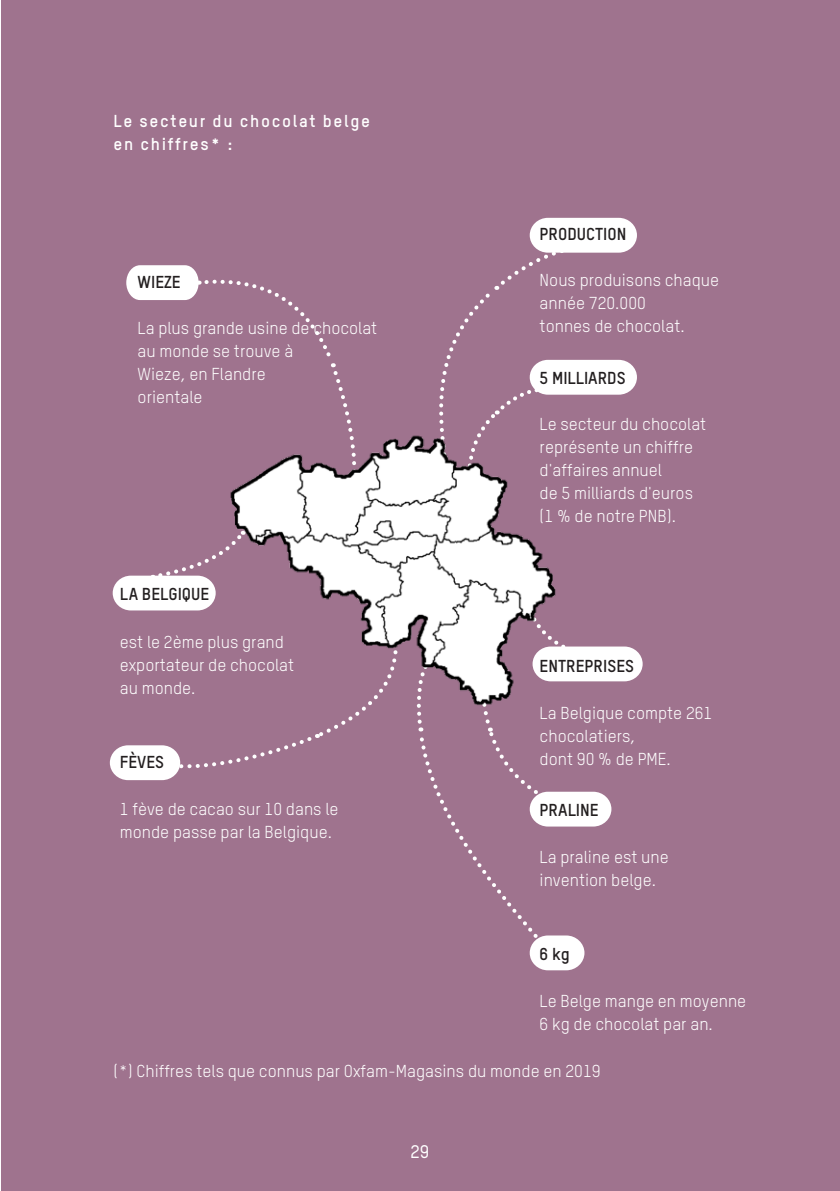
<style>
.page{position:relative;width:840px;height:1191px;background:#fff}
.page>*{position:absolute;margin:0;border:0;box-sizing:border-box;transform-origin:0 0}
.t1{font:500 18px "TSTAR";color:#fff}
.t2{font:17px/23px "TSTAR";color:#fff}
.t3{font:700 17px "TSTAR";color:#231f20}
.t4{font:700 17px/23px "TSTAR";letter-spacing:.1em;color:#fff}
</style>
<div class="page">
<div style="left:1px;top:0;width:838px;height:1191px;background:#9f738e"></div>
<svg style="left:439px;top:218px;width:197px;height:200px"></svg>
<svg style="left:113px;top:265px;width:236px;height:345px"></svg>
<svg style="left:110px;top:724px;width:235px;height:56px"></svg>
<img style="left:186px;top:418px;width:357px;height:306px">
<svg style="left:416px;top:564px;width:226px;height:406px"></svg>
<p class="t4" style="left:113px;top:109px;width:258px">Le secteur du chocolat belge en chiffres* :</p>
<p class="t3" style="left:137px;top:271px;width:45px">WIEZE</p>
<p class="t2" style="left:137px;top:316px;width:241px">La plus grande usine de chocolat au monde se trouve à<br>Wieze, en Flandre<br>orientale</p>
<p class="t3" style="left:539px;top:223px;width:88px">PRODUCTION</p>
<p class="t2" style="left:539px;top:268px;width:181px">Nous produisons chaque année 720.000<br>tonnes de chocolat.</p>
<p class="t3" style="left:539px;top:367px;width:87px">5 MILLIARDS</p>
<p class="t2" style="left:539px;top:412px;width:168px">Le secteur du chocolat représente un chiffre d'affaires annuel<br>de 5 milliards d'euros (1 % de notre PNB).</p>
<p class="t3" style="left:120px;top:583px;width:91px">LA BELGIQUE</p>
<p class="t2" style="left:120px;top:630px;width:176px">est le 2ème plus grand exportateur de chocolat au monde.</p>
<p class="t3" style="left:539px;top:655px;width:96px">ENTREPRISES</p>
<p class="t2" style="left:539px;top:701px;width:174px">La Belgique compte 261 chocolatiers,<br>dont 90 % de PME.</p>
<p class="t3" style="left:120px;top:751px;width:46px">FÈVES</p>
<p class="t2" style="left:120px;top:797px;width:220px">1 fève de cacao sur 10 dans le monde passe par la Belgique.</p>
<p class="t3" style="left:539px;top:799px;width:60px">PRALINE</p>
<p class="t2" style="left:539px;top:845px;width:130px">La praline est une invention belge.</p>
<p class="t3" style="left:539px;top:943px;width:32px">6 kg</p>
<p class="t2" style="left:539px;top:989px;width:208px">Le Belge mange en moyenne<br>6 kg de chocolat par an.</p>
<p class="t2" style="left:113px;top:1058px;width:488px">(*) Chiffres tels que connus par Oxfam-Magasins du monde en 2019</p>
<p class="t1" style="left:410px;top:1140px;width:20px">29</p>
</div>
